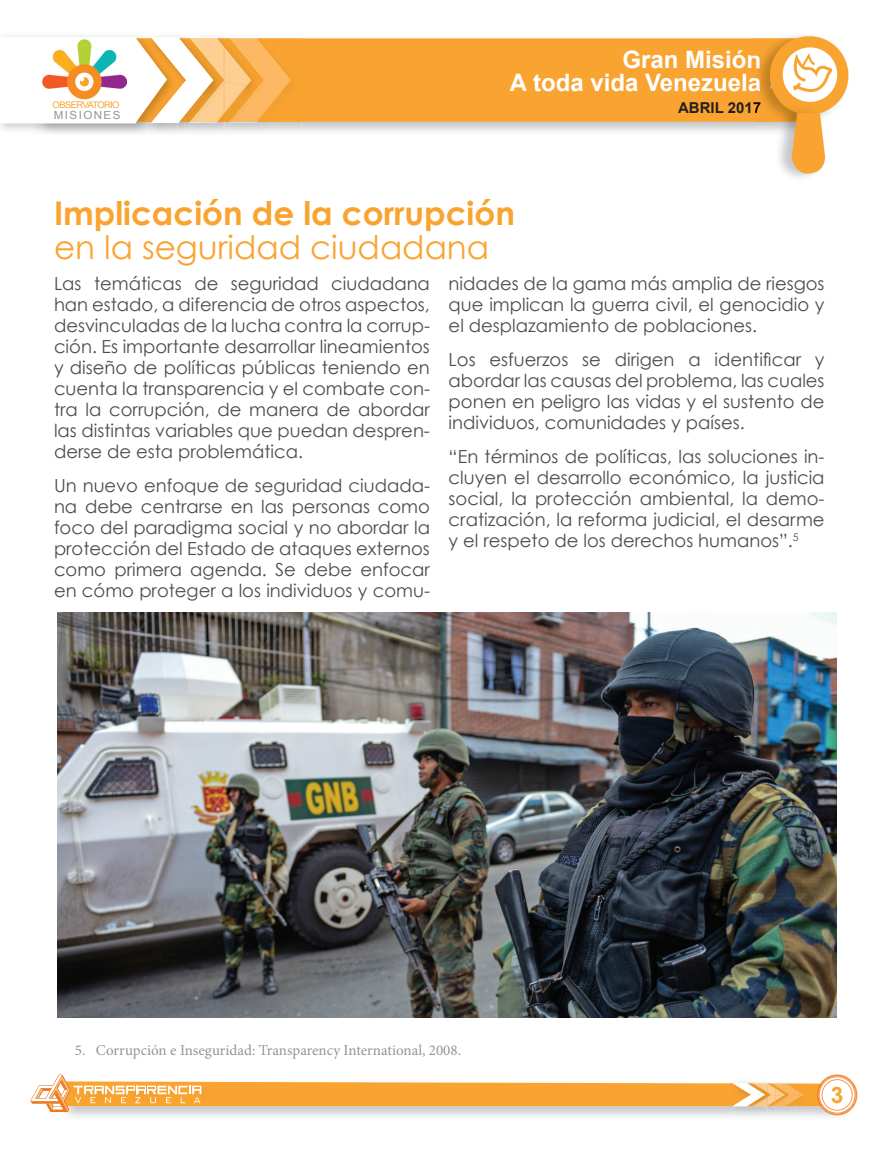
<style>
.page{position:relative;width:893px;height:1149px;background:#fff}
.page>*{position:absolute;margin:0;border:0;box-sizing:border-box;transform-origin:0 0}
.t1{font:700 32.7px "Century Gothic";color:#f9a431}
.t2{font:32.7px "Century Gothic";color:#f9a431}
.t3{font:700 24px/22.5px "Arial";color:#fff;text-align:right}
.t4{font:700 22.8px "Arial";color:#f9a431}
.t5{font:18px/21px "Century Gothic";color:#4b4c4d;text-align:justify}
.t6{font:15px "Minion Pro";color:#939598}
.t7{font:700 15px "Arial";color:#231f20}
.t8{font:11.25px "Arial";letter-spacing:.12em;color:#939698;scale:1.04 1}
.t9{font:9.15px "Arial";letter-spacing:-.07em;color:#f9a431;scale:1.04 1}
</style>
<div class="page">
<svg style="left:301px;top:38px;width:465px;height:89px;background:#f6a73b"></svg>
<img style="left:33px;top:36px;width:268px;height:99px">
<img style="left:185px;top:36px;width:77px;height:98px">
<svg style="left:33px;top:37px;width:156px;height:86px"></svg>
<img style="left:185px;top:45px;width:4px;height:70px">
<img style="left:185px;top:82px;width:4px;height:30px">
<img style="left:189px;top:37px;width:28px;height:86px">
<img style="left:190px;top:38px;width:111px;height:84px">
<img style="left:193px;top:84px;width:31px;height:38px">
<img style="left:224px;top:47px;width:27px;height:66px">
<img style="left:224px;top:82px;width:6px;height:28px">
<svg style="left:229px;top:37px;width:28px;height:1px"></svg>
<img style="left:230px;top:38px;width:32px;height:40px">
<svg style="left:229px;top:122px;width:28px;height:1px"></svg>
<img style="left:230px;top:82px;width:32px;height:40px">
<svg style="left:262px;top:45px;width:29px;height:70px;background:#f8ac49"></svg>
<img style="left:233px;top:86px;width:29px;height:36px">
<img style="left:43px;top:40px;width:84px;height:60px">
<img style="left:754px;top:38px;width:12px;height:84px">
<img style="left:754px;top:51px;width:6px;height:18px">
<img style="left:754px;top:74px;width:6px;height:17px">
<svg style="left:754px;top:102px;width:6px;height:11px"></svg>
<svg style="left:766px;top:36px;width:83px;height:139px"></svg>
<img style="left:820px;top:1113px;width:27px;height:2px">
<svg style="left:30px;top:1074px;width:827px;height:39px"></svg>
<img style="left:57px;top:612px;width:779px;height:404px">
<p class="t9" style="left:53px;top:99px;width:66px">OBSERVATORIO</p>
<p class="t8" style="left:54px;top:108px;width:66px">MISIONES</p>
<h2 class="t3" style="left:510px;top:49px;width:253px">Gran Misión<br>A toda vida Venezuela</h2>
<p class="t7" style="left:678px;top:97px;width:85px">ABRIL 2017</p>
<h1 class="t1" style="left:54px;top:192px;width:462px">Implicación de la corrupción</h1>
<h1 class="t2" style="left:54px;top:227px;width:437px">en la seguridad ciudadana</h1>
<p class="t5" style="left:54px;top:273px;width:377px">Las temáticas de seguridad ciudadana han estado, a diferencia de otros aspectos, desvinculadas de la lucha contra la corrup&shy;ción. Es importante desarrollar lineamientos y diseño de políticas públicas teniendo en cuenta la transparencia y el combate con&shy;tra la corrupción, de manera de abordar las distintas variables que puedan despren&shy;derse de esta problemática.</p>
<p class="t5" style="left:54px;top:474px;width:377px">Un nuevo enfoque de seguridad ciudada&shy;na debe centrarse en las personas como foco del paradigma social y no abordar la protección del Estado de ataques externos como primera agenda. Se debe enfocar en cómo proteger a los individuos y comu-</p>
<p class="t5" style="left:449px;top:273px;width:377px">nidades de la gama más amplia de riesgos que implican la guerra civil, el genocidio y el desplazamiento de poblaciones.</p>
<p class="t5" style="left:449px;top:348px;width:377px">Los esfuerzos se dirigen a identificar y abordar las causas del problema, las cuales ponen en peligro las vidas y el sustento de individuos, comunidades y países.</p>
<p class="t5" style="left:449px;top:445px;width:377px">“En términos de políticas, las soluciones in&shy;cluyen el desarrollo económico, la justicia social, la protección ambiental, la demo&shy;cratización, la reforma judicial, el desarme y el respeto de los derechos humanos”.<sup>5</sup></p>
<p class="t6" style="left:75px;top:1040px;width:388px">5. Corrupción e Inseguridad: Transparency International, 2008.</p>
<p class="t4" style="left:831px;top:1079px;width:14px">3</p>
</div>
